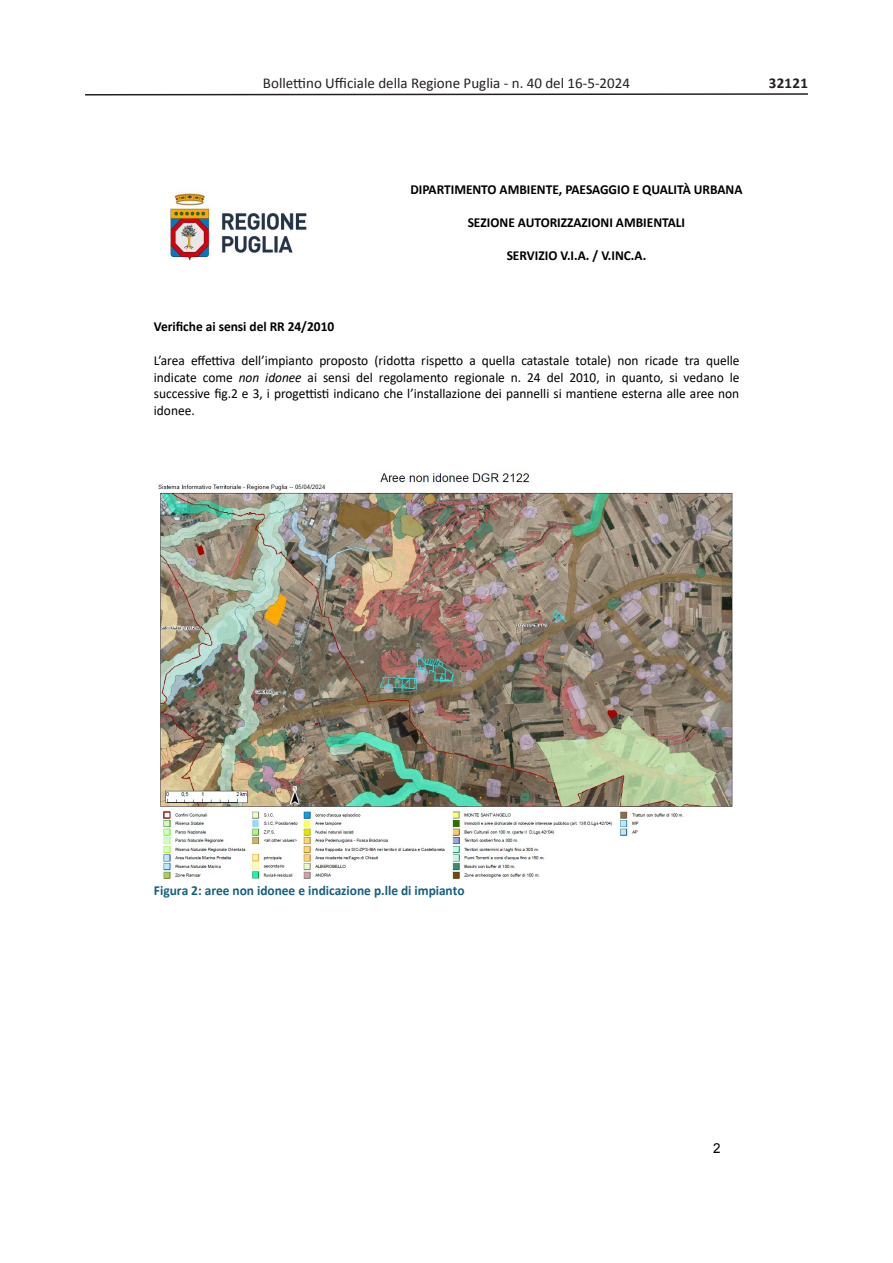
<style>
.page{position:relative;width:893px;height:1263px;background:#fff}
.page>*{position:absolute;margin:0;border:0;box-sizing:border-box;transform-origin:0 0}
.t1{font:15px "Calibri";color:#231f20}
.t2{font:700 15px "Calibri";letter-spacing:.015em;color:#231f20}
.t3{font:13.8px/16.6px "Calibri";color:#000;text-align:justify}
.t4{font:700 13.8px "Calibri";color:#000}
.t5{font:700 13.8px "Calibri";color:#156082}
.t6{font:13.65px "Arial";color:#000}
.s1{font-style:italic}
</style>
<div class="page">
<svg style="left:85px;top:93px;width:723px;height:3px"></svg>
<img style="left:170px;top:192px;width:137px;height:69px">
<img style="left:158px;top:473px;width:575px;height:407px">
<p class="t1" style="left:263px;top:74px;width:369px">Bollettino Ufficiale della Regione Puglia - n. 40 del 16-5-2024</p>
<p class="t2" style="left:769px;top:72px;width:41px">32121</p>
<p class="t4" style="left:410px;top:180px;width:334px">DIPARTIMENTO AMBIENTE, PAESAGGIO E QUALITÀ URBANA</p>
<p class="t4" style="left:468px;top:213px;width:219px">SEZIONE AUTORIZZAZIONI AMBIENTALI</p>
<p class="t4" style="left:507px;top:246px;width:141px">SERVIZIO V.I.A. / V.INC.A.</p>
<p class="t4" style="left:154px;top:317px;width:182px">Verifiche ai sensi del RR 24/2010</p>
<p class="t3" style="left:154px;top:352px;width:587px">L’area effettiva dell’impianto proposto (ridotta rispetto a quella catastale totale) non ricade tra quelle indicate come <span class="s1">non idonee</span> ai sensi del regolamento regionale n. 24 del 2010, in quanto, si vedano le successive fig.2 e 3, i progettisti indicano che l’installazione dei pannelli si mantiene esterna alle aree non idonee.</p>
<p class="t5" style="left:154px;top:880px;width:312px">Figura 2: aree non idonee e indicazione p.lle di impianto</p>
<p class="t6" style="left:713px;top:1139px;width:9px">2</p>
</div>
